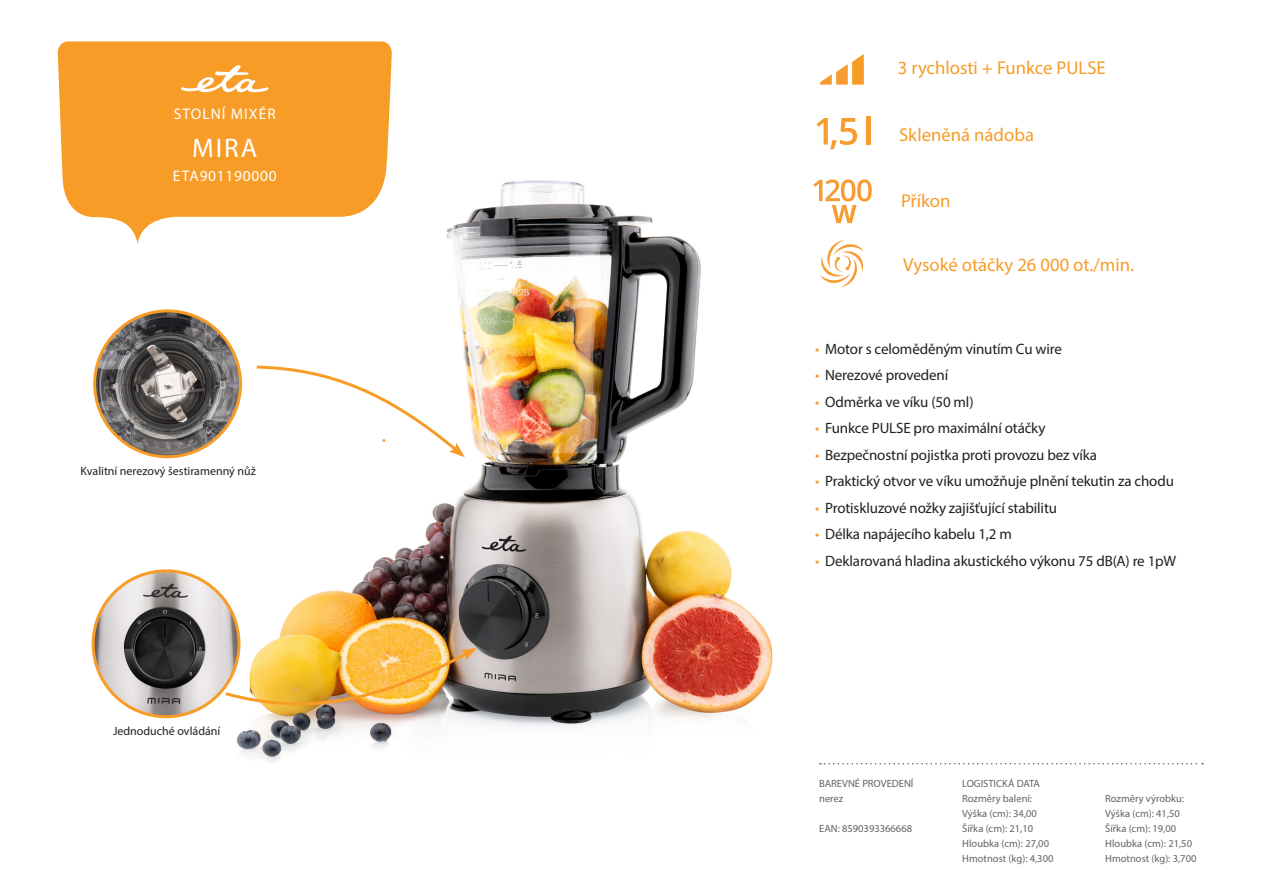
<style>
.page{position:relative;width:1263px;height:893px;background:#fff}
.page>*{position:absolute;margin:0;border:0;box-sizing:border-box;transform-origin:0 0}
.t1{font:27px "Myriad Pro";color:#fff}
.t2{font:18.75px "Myriad Pro";color:#f89c28}
.t3{font:15.45px "Myriad Pro";letter-spacing:.055em;color:#fff}
.t4{font:15px "Myriad Pro";letter-spacing:-.01em;color:#231f20}
.t5{font:13.5px "Myriad Pro";color:#f89c28}
.t6{font:12px "Myriad Pro";color:#231f20}
.t7{font:10.5px "Myriad Pro";color:#636366}
.s1{color:#f89c28}
</style>
<div class="page">
<img style="left:210px;top:180px;width:563px;height:581px">
<svg style="left:58px;top:41px;width:334px;height:203px;fill:#f89c28"></svg>
<img style="left:95px;top:311px;width:146px;height:146px;border-radius:73px">
<div style="left:93px;top:309px;width:149px;height:149px;border:3px solid #f89c28;border-radius:50%"></div>
<svg style="left:820px;top:763px;width:383px;height:1px"></svg>
<svg style="left:181px;top:65px;width:87px;height:27px"></svg>
<svg style="left:254px;top:364px;width:211px;height:93px"></svg>
<img style="left:93px;top:571px;width:146px;height:146px;border-radius:73px">
<div style="left:92px;top:569px;width:148px;height:149px;border:3px solid #f89c28;border-radius:50%"></div>
<img style="left:222px;top:648px;width:255px;height:67px">
<svg style="left:820px;top:240px;width:44px;height:47px"></svg>
<svg style="left:820px;top:54px;width:44px;height:31px"></svg>
<svg style="left:813px;top:179px;width:59px;height:44px"></svg>
<svg style="left:816px;top:118px;width:41px;height:31px"></svg>
<hr style="left:866px;top:116px;width:4px;height:29px;background:#f89b31">
<p class="t3" style="left:174px;top:104px;width:103px">STOLNÍ MIXÉR</p>
<p class="t1" style="left:192px;top:131px;width:67px">MIRA</p>
<p class="t3" style="left:173px;top:167px;width:105px">ETA901190000</p>
<p class="t6" style="left:81px;top:463px;width:177px">Kvalitní nerezový šestiramenný nůž</p>
<p class="t6" style="left:113px;top:723px;width:109px">Jednoduché ovládání</p>
<p class="t5" style="left:382px;top:432px;width:5px">•</p>
<p class="t2" style="left:898px;top:56px;width:209px">3 rychlosti + Funkce PULSE</p>
<p class="t2" style="left:899px;top:123px;width:136px">Skleněná nádoba</p>
<p class="t2" style="left:901px;top:189px;width:51px">Příkon</p>
<p class="t2" style="left:903px;top:253px;width:232px">Vysoké otáčky 26 000 ot./min.</p>
<p class="t4" style="left:815px;top:339px;width:248px"><span class="s1">•</span> Motor s celoměděným vinutím Cu wire</p>
<p class="t4" style="left:815px;top:366px;width:135px"><span class="s1">•</span> Nerezové provedení</p>
<p class="t4" style="left:815px;top:392px;width:160px"><span class="s1">•</span> Odměrka ve víku (50 ml)</p>
<p class="t4" style="left:815px;top:419px;width:232px"><span class="s1">•</span> Funkce PULSE pro maximální otáčky</p>
<p class="t4" style="left:815px;top:445px;width:284px"><span class="s1">•</span> Bezpečnostní pojistka proti provozu bez víka</p>
<p class="t4" style="left:815px;top:472px;width:360px"><span class="s1">•</span> Praktický otvor ve víku umožňuje plnění tekutin za chodu</p>
<p class="t4" style="left:815px;top:498px;width:244px"><span class="s1">•</span> Protiskluzové nožky zajišťující stabilitu</p>
<p class="t4" style="left:815px;top:525px;width:198px"><span class="s1">•</span> Délka napájecího kabelu 1,2 m</p>
<p class="t4" style="left:815px;top:551px;width:363px"><span class="s1">•</span> Deklarovaná hladina akustického výkonu 75 dB(A) re 1pW</p>
<p class="t7" style="left:819px;top:777px;width:96px">BAREVNÉ PROVEDENÍ</p>
<p class="t7" style="left:819px;top:792px;width:26px">nerez</p>
<p class="t7" style="left:819px;top:822px;width:94px">EAN: 8590393366668</p>
<p class="t7" style="left:962px;top:777px;width:79px">LOGISTICKÁ DATA</p>
<p class="t7" style="left:962px;top:792px;width:71px">Rozměry balení:</p>
<p class="t7" style="left:962px;top:807px;width:76px">Výška (cm): 34,00</p>
<p class="t7" style="left:962px;top:822px;width:73px">Šířka (cm): 21,10</p>
<p class="t7" style="left:962px;top:837px;width:88px">Hloubka (cm): 27,00</p>
<p class="t7" style="left:962px;top:852px;width:93px">Hmotnost (kg): 4,300</p>
<p class="t7" style="left:1105px;top:792px;width:80px">Rozměry výrobku:</p>
<p class="t7" style="left:1105px;top:807px;width:76px">Výška (cm): 41,50</p>
<p class="t7" style="left:1105px;top:822px;width:73px">Šířka (cm): 19,00</p>
<p class="t7" style="left:1105px;top:837px;width:88px">Hloubka (cm): 21,50</p>
<p class="t7" style="left:1105px;top:852px;width:93px">Hmotnost (kg): 3,700</p>
</div>
